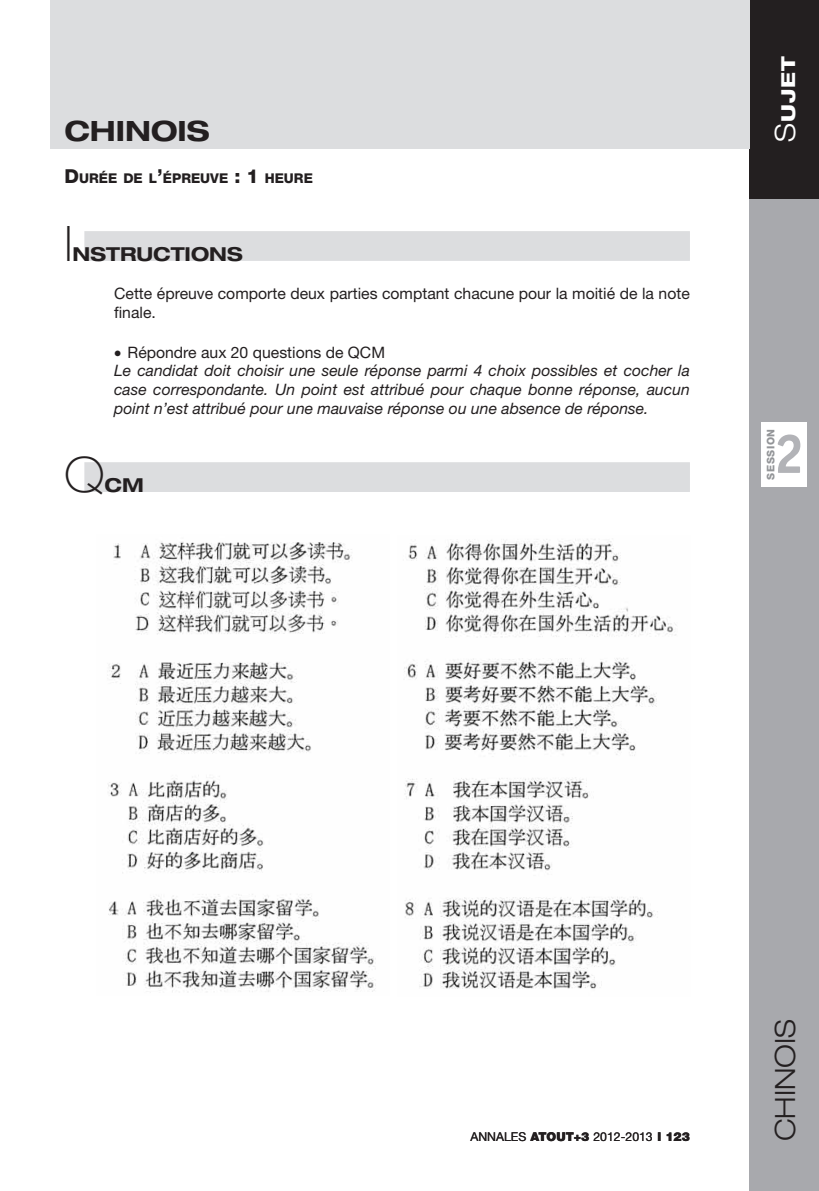
<style>
.page{position:relative;width:819px;height:1191px;background:#fff}
.page>*{position:absolute;margin:0;border:0;box-sizing:border-box;transform-origin:0 0}
.t1{font:700 56px "Officina Sans";color:#b2b3b7}
.t2{font:100 expanded 49px "Helvetica Neue";color:#231f20}
.t3{font:300 expanded 28px "Helvetica Neue";color:#231f20}
.t4{font:700 expanded 28px "Helvetica Neue";color:#231f20}
.t5{font:700 expanded 19.25px "Helvetica Neue";color:#231f20}
.t6{font:800 expanded 19.25px "Helvetica Neue";color:#fff}
.t7{font:italic 15.75px/18.9px "Helvetica Neue";color:#231f20}
.t8{font:15.75px/18.9px "Helvetica Neue";color:#231f20}
.t9{font:800 13.47px "Helvetica Neue";color:#231f20}
.t10{font:12.25px "Helvetica Neue";color:#231f20}
.t11{font:800 10.5px "Helvetica Neue";letter-spacing:.05em;color:#939598}
.s1{font-size:19.25px}
.s2{font-style:normal}
.s3{font-weight:300;font-size:28px}
.s4{font-weight:900}
</style>
<div class="page">
<div style="left:749px;top:0;width:70px;height:1191px;background:#a8a9ad"></div>
<div style="left:749px;top:0;width:70px;height:198px;background:#231f20"></div>
<div style="left:761px;top:422px;width:45px;height:64px;background:#fff"></div>
<div style="left:50px;top:0;width:699px;height:149px;background:#dcdddf"></div>
<div style="left:84px;top:231px;width:606px;height:30px;background:#dcdddf"></div>
<div style="left:84px;top:462px;width:606px;height:30px;background:#dcdddf"></div>
<img style="left:107px;top:542px;width:269px;height:450px">
<img style="left:404px;top:539px;width:272px;height:450px">
<h3 class="t4" style="left:64px;top:114px;width:146px">CHINOIS</h3>
<p class="t9" style="left:64px;top:170px;width:250px"><span class="s1">D</span>URÉE DE L<span class="s1">’</span>ÉPREUVE <span class="s1">: 1</span> HEURE</p>
<h2 class="t2" style="left:64px;top:214px;width:10px">I</h2>
<p class="t5" style="left:73px;top:242px;width:171px">NSTRUCTIONS</p>
<p class="t8" style="left:114px;top:283px;width:577px">Cette épreuve comporte deux parties comptant chacune pour la moitié de la note finale.</p>
<p class="t7" style="left:114px;top:342px;width:577px">• <span class="s2">Répondre aux 20 questions de QCM<br></span>Le candidat doit choisir une seule réponse parmi 4 choix possibles et cocher la case correspondante. Un point est attribué pour chaque bonne réponse, aucun point n’est attribué pour une mauvaise réponse ou une absence de réponse.</p>
<h2 class="t2" style="left:64px;top:445px;width:41px">Q</h2>
<p class="t5" style="left:104px;top:473px;width:41px">CM</p>
<p class="t6" style="left:775px;top:142px;width:87px;rotate:-90deg"><span class="s3">S</span>UJET</p>
<p class="t11" style="left:764px;top:479px;width:52px;rotate:-90deg">SESSION</p>
<h1 class="t1" style="left:773px;top:419px;width:33px">2</h1>
<p class="t10" style="left:470px;top:1129px;width:221px">ANNALES <span class="s4">ATOUT+3</span> 2012-2013 <span class="s4">l 123</span></p>
<h3 class="t3" style="left:768px;top:1141px;width:124px;rotate:-90deg">CHINOIS</h3>
</div>
